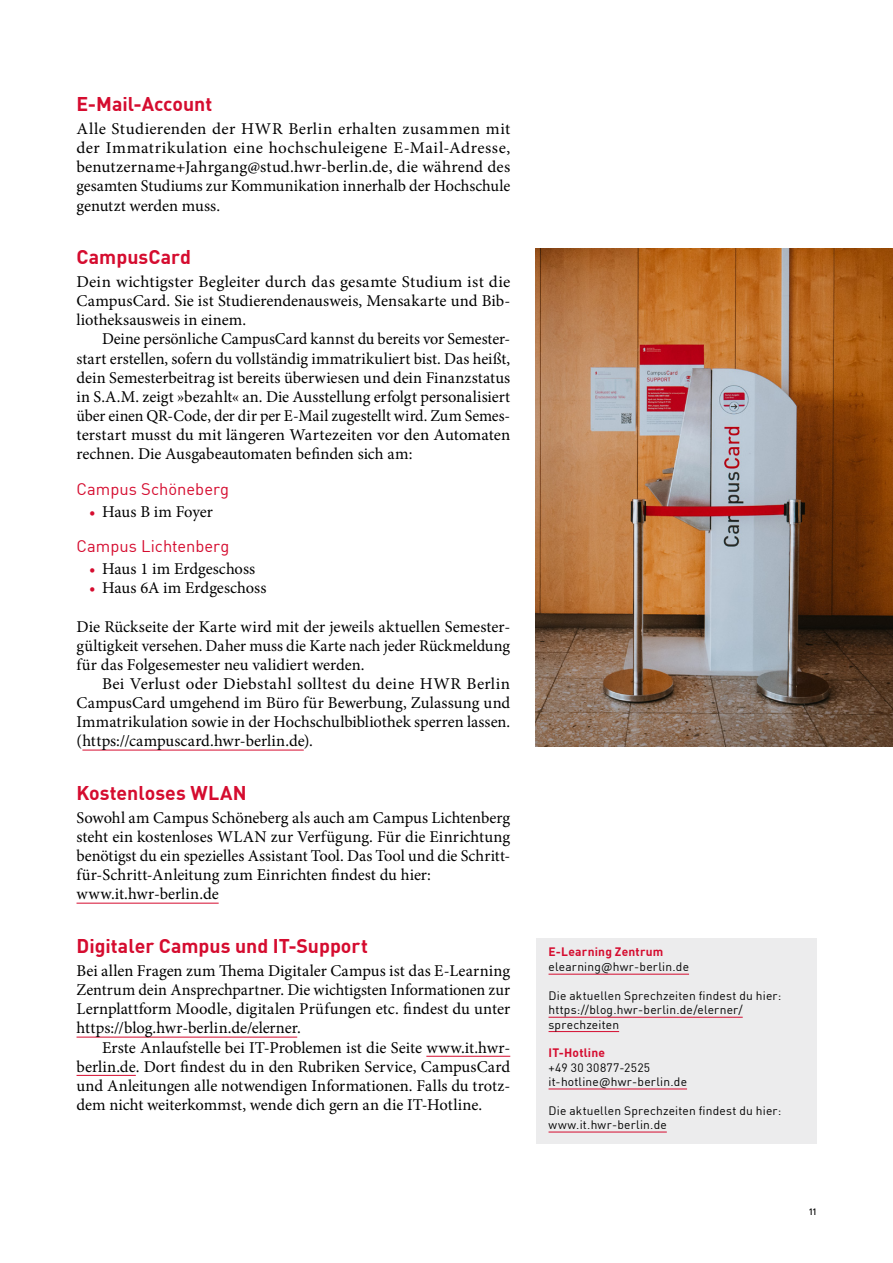
<style>
.page{position:relative;width:893px;height:1263px;background:#fff}
.page>*{position:absolute;margin:0;border:0;box-sizing:border-box;transform-origin:0 0}
.t1{font:700 19.5px "DIN Pro";color:#d50c2f}
.t2{font:16.5px/19.2px "Minion Pro";color:#000;text-align:justify}
.t3{font:16.5px "DIN Pro";color:#d50c2f}
.t4{font:12px/14.4px "DIN Pro";letter-spacing:.015em;color:#000}
.t5{font:700 12px "DIN Pro";letter-spacing:.02em;color:#d50c2f}
.t6{font:500 9px "DIN Pro";color:#000}
.s1{color:#d50c2f}
</style>
<div class="page">
<hr style="left:82px;top:750px;width:222px;height:1px;background:#d50c2f">
<hr style="left:77px;top:903px;width:142px;height:1px;background:#d50c2f">
<hr style="left:77px;top:1037px;width:220px;height:1px;background:#d50c2f">
<hr style="left:426px;top:1056px;width:84px;height:1px;background:#d50c2f">
<hr style="left:77px;top:1075px;width:59px;height:1px;background:#d50c2f">
<img style="left:536px;top:249px;width:357px;height:497px">
<div style="left:536px;top:938px;width:280px;height:205px;background:#ececed"></div>
<hr style="left:549px;top:974px;width:140px;height:1px;background:#d50c2f">
<hr style="left:549px;top:1017px;width:194px;height:1px;background:#d50c2f">
<hr style="left:549px;top:1031px;width:70px;height:1px;background:#d50c2f">
<hr style="left:549px;top:1088px;width:138px;height:1px;background:#d50c2f">
<hr style="left:549px;top:1132px;width:118px;height:1px;background:#d50c2f">
<p class="t1" style="left:77px;top:88px;width:137px">E-Mail-Account</p>
<p class="t2" style="left:77px;top:119px;width:435px">Alle Studierenden der HWR Berlin erhalten zusammen mit der Immatrikulation eine hochschuleigene E-Mail-Adresse, benutzername+Jahrgang@stud.hwr-berlin.de, die während des gesamten Studiums zur Kommunikation innerhalb der Hochschule genutzt werden muss.</p>
<p class="t1" style="left:77px;top:241px;width:116px">CampusCard</p>
<p class="t2" style="left:77px;top:272px;width:435px">Dein wichtigster Begleiter durch das gesamte Studium ist die CampusCard. Sie ist Studierendenausweis, Mensakarte und Bib&shy;liotheksausweis in einem.</p>
<p class="t2" style="left:77px;top:330px;width:435px;text-indent:26px">Deine persönliche CampusCard kannst du bereits vor Semester&shy;start erstellen, sofern du vollständig immatrikuliert bist. Das heißt, dein Semesterbeitrag ist bereits überwiesen und dein Finanzstatus in S.A.M. zeigt »bezahlt« an. Die Ausstellung erfolgt personalisiert über einen QR-Code, der dir per E-Mail zugestellt wird. Zum Semes&shy;terstart musst du mit längeren Wartezeiten vor den Automaten rechnen. Die Ausgabeautomaten befinden sich am:</p>
<p class="t3" style="left:77px;top:476px;width:154px">Campus Schöneberg</p>
<p class="t2" style="left:89px;top:502px;width:125px"><span class="s1">•</span> Haus B im Foyer</p>
<p class="t3" style="left:77px;top:534px;width:154px">Campus Lichtenberg</p>
<p class="t2" style="left:89px;top:559px;width:167px"><span class="s1">•</span> Haus 1 im Erdgeschoss</p>
<p class="t2" style="left:89px;top:578px;width:179px"><span class="s1">•</span> Haus 6A im Erdgeschoss</p>
<p class="t2" style="left:77px;top:617px;width:435px">Die Rückseite der Karte wird mit der jeweils aktuellen Semester&shy;gültigkeit versehen. Daher muss die Karte nach jeder Rückmeldung für das Folgesemester neu validiert werden.</p>
<p class="t2" style="left:77px;top:674px;width:435px;text-indent:26px">Bei Verlust oder Diebstahl solltest du deine HWR Berlin CampusCard umgehend im Büro für Bewerbung, Zulassung und Immatrikulation sowie in der Hochschulbibliothek sperren lassen. (https://campuscard.hwr-berlin.de).</p>
<p class="t1" style="left:77px;top:777px;width:172px">Kostenloses WLAN</p>
<p class="t2" style="left:77px;top:808px;width:435px;text-align:left">Sowohl am Campus Schöneberg als auch am Campus Lichtenberg steht ein kostenloses WLAN zur Verfügung. Für die Einrichtung benötigst du ein spezielles Assistant Tool. Das Tool und die Schritt&shy;für-Schritt-Anleitung zum Einrichten findest du hier: www.it.hwr-berlin.de</p>
<p class="t1" style="left:77px;top:930px;width:293px">Digitaler Campus und IT-Support</p>
<p class="t2" style="left:77px;top:961px;width:435px">Bei allen Fragen zum Thema Digitaler Campus ist das E-Learning Zentrum dein Ansprechpartner. Die wichtigsten Informationen zur Lernplattform Moodle, digitalen Prüfungen etc. findest du unter https://blog.hwr-berlin.de/elerner.</p>
<p class="t2" style="left:77px;top:1038px;width:435px;text-indent:26px">Erste Anlaufstelle bei IT-Problemen ist die Seite www.it.hwr&shy;berlin.de. Dort findest du in den Rubriken Service, CampusCard und Anleitungen alle notwendigen Informationen. Falls du trotz&shy;dem nicht weiterkommst, wende dich gern an die IT-Hotline.</p>
<p class="t5" style="left:549px;top:942px;width:116px">E-Learning Zentrum</p>
<p class="t4" style="left:548px;top:959px;width:142px">elearning@hwr-berlin.de</p>
<p class="t4" style="left:548px;top:987px;width:234px">Die aktuellen Sprechzeiten findest du hier: https://blog.hwr-berlin.de/elerner/ sprechzeiten</p>
<p class="t5" style="left:548px;top:1043px;width:58px">IT-Hotline</p>
<p class="t4" style="left:548px;top:1059px;width:140px">+49 30 30877-2525 it-hotline@hwr-berlin.de</p>
<p class="t4" style="left:548px;top:1102px;width:234px">Die aktuellen Sprechzeiten findest du hier: www.it.hwr-berlin.de</p>
<p class="t6" style="left:809px;top:1205px;width:9px">11</p>
</div>
